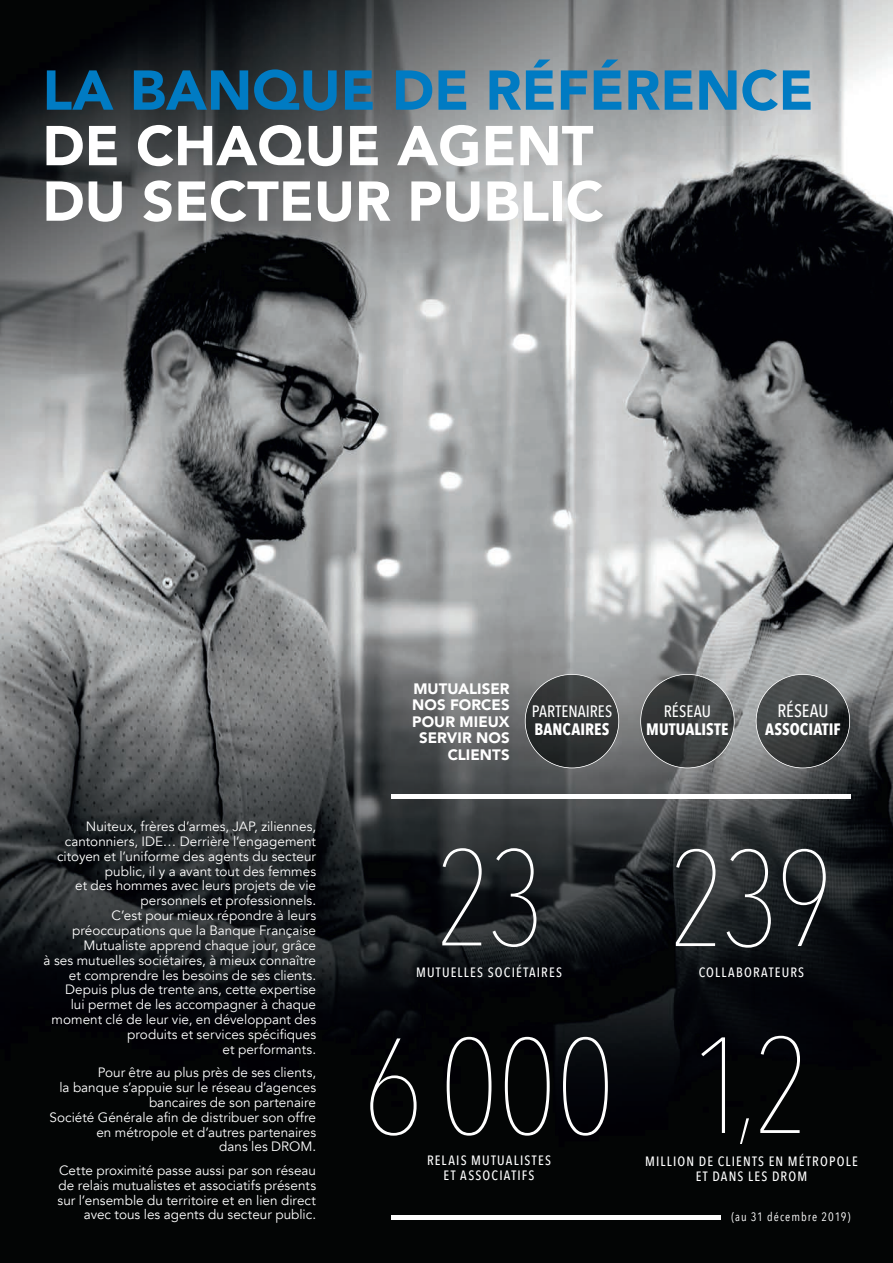
<style>
.page{position:relative;width:893px;height:1263px;background:#fff}
.page>*{position:absolute;margin:0;border:0;box-sizing:border-box;transform-origin:0 0}
.t1{font:200 135px "Avenir Next Condensed";letter-spacing:-.04em;color:#fff}
.t2{font:900 55.5px/55.5px "Avenir";color:#fff}
.t3{font:900 55.5px "Avenir";color:#007bc3}
.t4{font:500 18px "Avenir Next Condensed";letter-spacing:-.005em;color:#fff}
.t5{font:700 16.5px "Avenir Next Condensed";letter-spacing:.005em;color:#fff}
.t6{font:500 16.5px "Avenir Next Condensed";letter-spacing:.005em;color:#fff}
.t7{font:900 15px/16.5px "Avenir LT Std";color:#fff;text-align:right}
.t8{font:13.5px/14.9px "Avenir";color:#fff;text-align:right}
.t9{font:500 13.5px/14.9px "Avenir Next Condensed";letter-spacing:.09em;color:#fff;text-align:center}
.t10{font:12.15px "Avenir Next Condensed";letter-spacing:.085em;color:#fff}
.s1{font-size:112.5px}
</style>
<div class="page">
<img style="left:0;top:0;width:893px;height:1263px">
<div style="left:391px;top:794px;width:459px;height:5px;background:#fff"></div>
<svg style="left:640px;top:674px;width:95px;height:94px;background:#505253"></svg>
<svg style="left:756px;top:674px;width:94px;height:94px;background:#4f5253"></svg>
<svg style="left:525px;top:674px;width:94px;height:94px;background:#444647"></svg>
<div style="left:391px;top:1215px;width:330px;height:5px;background:#fff"></div>
<h2 class="t3" style="left:43px;top:43px;width:772px">LA BANQUE DE RÉFÉRENCE</h2>
<h2 class="t2" style="left:43px;top:117px;width:563px">DE CHAQUE AGENT<br>DU SECTEUR PUBLIC</h2>
<p class="t8" style="left:44px;top:819px;width:274px">Nuiteux, frères d’armes, JAP, ziliennes, cantonniers, IDE… Derrière l’engagement citoyen et l’uniforme des agents du secteur public, il y a avant tout des femmes<br>et des hommes avec leurs projets de vie personnels et professionnels.<br>C’est pour mieux répondre à leurs préoccupations que la Banque Française Mutualiste apprend chaque jour, grâce<br>à ses mutuelles sociétaires, à mieux connaître et comprendre les besoins de ses clients.<br>Depuis plus de trente ans, cette expertise<br>lui permet de les accompagner à chaque moment clé de leur vie, en développant des produits et services spécifiques<br>et performants.</p>
<p class="t8" style="left:50px;top:1065px;width:268px">Pour être au plus près de ses clients,<br>la banque s’appuie sur le réseau d’agences bancaires de son partenaire<br>Société Générale afin de distribuer son offre en métropole et d’autres partenaires<br>dans les DROM.</p>
<p class="t8" style="left:58px;top:1163px;width:260px">Cette proximité passe aussi par son réseau de relais mutualistes et associatifs présents sur l’ensemble du territoire et en lien direct avec tous les agents du secteur public.</p>
<p class="t7" style="left:412px;top:680px;width:99px">MUTUALISER<br>NOS FORCES<br>POUR MIEUX<br>SERVIR NOS<br>CLIENTS</p>
<p class="t6" style="left:532px;top:701px;width:82px">PARTENAIRES</p>
<p class="t5" style="left:534px;top:719px;width:77px">BANCAIRES</p>
<p class="t6" style="left:664px;top:701px;width:49px">RÉSEAU</p>
<p class="t5" style="left:646px;top:719px;width:84px">MUTUALISTE</p>
<h3 class="t4" style="left:777px;top:699px;width:53px">RÉSEAU</h3>
<p class="t5" style="left:765px;top:719px;width:77px">ASSOCIATIF</p>
<h1 class="t1" style="left:435px;top:818px;width:112px">23</h1>
<p class="t9" style="left:416px;top:965px;width:148px">MUTUELLES SOCIÉTAIRES</p>
<h1 class="t1" style="left:363px;top:1006px;width:253px">6 000</h1>
<p class="t9" style="left:427px;top:1152px;width:126px">RELAIS MUTUALISTES<br>ET ASSOCIATIFS</p>
<h1 class="t1" style="left:669px;top:818px;width:167px">239</h1>
<p class="t9" style="left:699px;top:965px;width:107px">COLLABORATEURS</p>
<h1 class="t1" style="left:689px;top:1005px;width:125px">1<span class="s1">,</span>2</h1>
<p class="t9" style="left:645px;top:1153px;width:214px">MILLION DE CLIENTS EN MÉTROPOLE<br>ET DANS LES DROM</p>
<p class="t10" style="left:731px;top:1206px;width:121px">(au 31 décembre 2019)</p>
</div>
